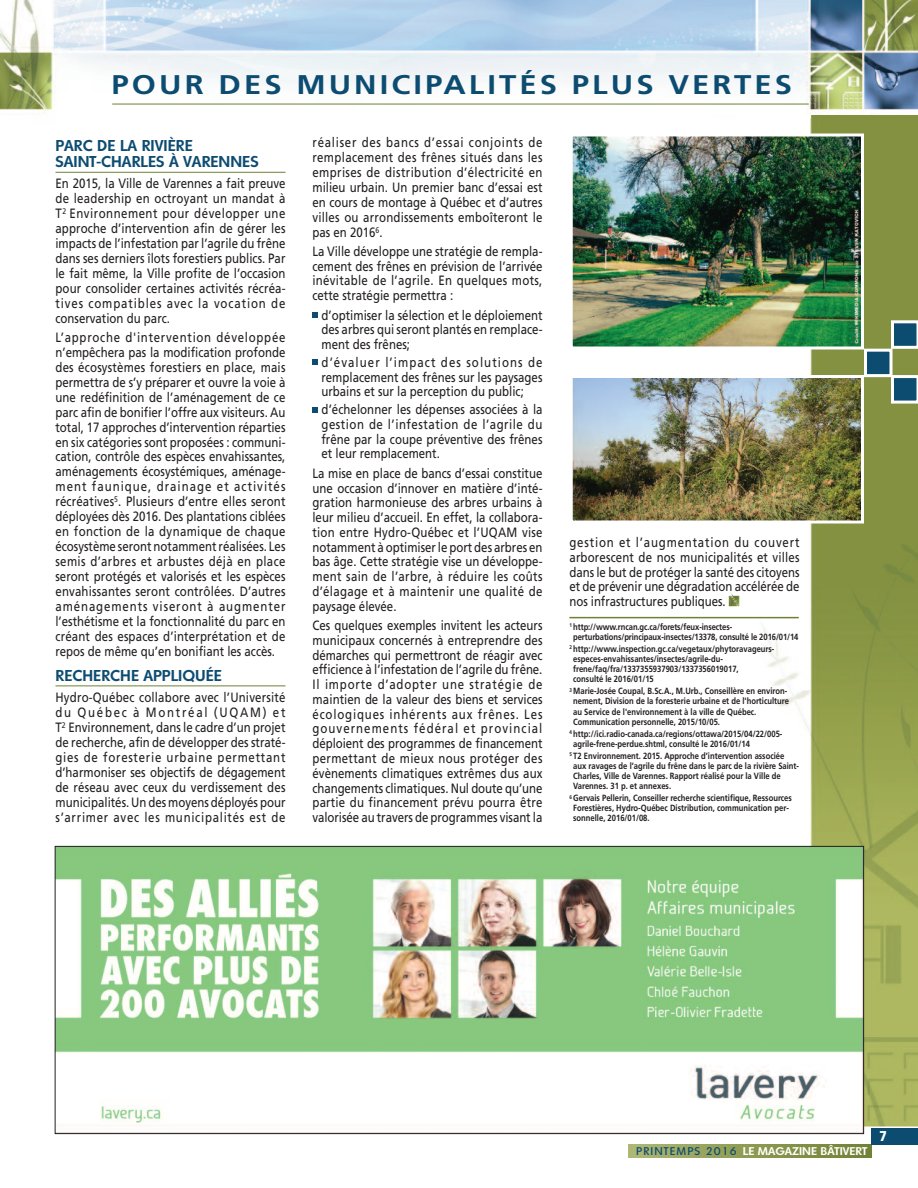
<style>
.page{position:relative;width:918px;height:1188px;background:#fff}
.page>*{position:absolute;margin:0;border:0;box-sizing:border-box;transform-origin:0 0}
.t1{font:700 27px "Frutiger";letter-spacing:.1em;color:#0d4c71;scale:1.15 1}
.t2{font:700 15.75px/16.5px "Sharnay";color:#0d4c71}
.t3{font:900 14.25px "Frutiger";color:#fff;scale:.85 1}
.t4{font:13.5px/14.9px "Frutiger";color:#231f20;text-align:justify;scale:.85 1}
.t5{font:700 11.25px "Sharnay";color:#fff;scale:1.05 1}
.t6{font:700 9px/10.2px "Frutiger";color:#231f20;scale:.85 1}
.s1{font-weight:400;color:#0d4c71}
</style>
<div class="page">
<img style="left:683px;top:114px;width:235px;height:1012px">
<div style="left:867px;top:352px;width:23px;height:22px;background:#0d4c71"></div>
<div style="left:864px;top:349px;width:28px;height:28px;border:3px solid #fff"></div>
<svg style="left:891px;top:320px;width:27px;height:29px"></svg>
<svg style="left:628px;top:1144px;width:244px;height:14px;background:#8e9b52"></svg>
<div style="left:872px;top:1128px;width:46px;height:16px;background:#0d4c71"></div>
<img style="left:57px;top:848px;width:805px;height:284px">
<img style="left:0;top:0;width:918px;height:114px">
<hr style="left:112px;top:104px;width:697px;height:1px;background:#6f8135">
<hr style="left:56px;top:172px;width:229px;height:1px;background:#6f8135">
<hr style="left:56px;top:686px;width:229px;height:1px;background:#6f8135">
<svg style="left:312px;top:312px;width:6px;height:6px"></svg>
<svg style="left:312px;top:359px;width:6px;height:6px"></svg>
<svg style="left:312px;top:407px;width:6px;height:6px"></svg>
<img style="left:729px;top:592px;width:10px;height:14px">
<hr style="left:569px;top:617px;width:230px;height:1px;background:#6f8135">
<img style="left:574px;top:138px;width:286px;height:208px">
<div style="left:570px;top:134px;width:294px;height:216px;border:3px solid #fff"></div>
<svg style="left:891px;top:375px;width:27px;height:29px"></svg>
<img style="left:574px;top:379px;width:286px;height:141px">
<div style="left:570px;top:375px;width:294px;height:149px;border:3px solid #fff"></div>
<h1 class="t1" style="left:112px;top:69px;width:593px">POUR DES MUNICIPALITÉS PLUS VERTES</h1>
<p class="t2" style="left:56px;top:137px;width:205px">PARC DE LA RIVIÈRE<br>SAINT-CHARLES À VARENNES</p>
<p class="t4" style="left:55px;top:176px;width:272px">En 2015, la Ville de Varennes a fait preuve de leadership en octroyant un mandat à T<sup>2</sup> Environnement pour développer une approche d’intervention afin de gérer les impacts de l’infestation par l’agrile du frêne dans ses derniers îlots forestiers publics. Par le fait même, la Ville profite de l’occasion pour consolider certaines activités récréa&shy;tives compatibles avec la vocation de conservation du parc.</p>
<p class="t4" style="left:55px;top:330px;width:272px">L’approche d'intervention développée n’empêchera pas la modification profonde des écosystèmes forestiers en place, mais permettra de s’y préparer et ouvre la voie à une redéfinition de l’aménagement de ce parc afin de bonifier l’offre aux visiteurs. Au total, 17 approches d’intervention réparties en six catégories sont proposées : communi&shy;cation, contrôle des espèces envahissantes, aménagements écosystémiques, aménage&shy;ment faunique, drainage et activités récréatives<sup>5</sup>. Plusieurs d’entre elles seront déployées dès 2016. Des plantations ciblées en fonction de la dynamique de chaque écosystème seront notamment réalisées. Les semis d’arbres et arbustes déjà en place seront protégés et valorisés et les espèces envahissantes seront contrôlées. D’autres aménagements viseront à augmenter l’esthétisme et la fonctionnalité du parc en créant des espaces d’interprétation et de repos de même qu’en bonifiant les accès.</p>
<p class="t2" style="left:56px;top:667px;width:168px">RECHERCHE APPLIQUÉE</p>
<p class="t4" style="left:55px;top:690px;width:272px">Hydro-Québec collabore avec l’Université du Québec à Montréal (UQAM) et T<sup>2</sup> Environnement, dans le cadre d’un projet de recherche, afin de développer des straté&shy;gies de foresterie urbaine permettant d’harmoniser ses objectifs de dégagement de réseau avec ceux du verdissement des municipalités. Un des moyens déployés pour s’arrimer avec les municipalités est de</p>
<p class="t4" style="left:312px;top:134px;width:272px">réaliser des bancs d’essai conjoints de remplacement des frênes situés dans les emprises de distribution d’électricité en milieu urbain. Un premier banc d’essai est en cours de montage à Québec et d’autres villes ou arrondissements emboîteront le pas en 2016<sup>6</sup>.</p>
<p class="t4" style="left:312px;top:244px;width:272px">La Ville développe une stratégie de rempla&shy;cement des frênes en prévision de l’arrivée inévitable de l’agrile. En quelques mots, cette stratégie permettra :</p>
<p class="t4" style="left:321px;top:307px;width:262px">d’optimiser la sélection et le déploiement des arbres qui seront plantés en remplace&shy;ment des frênes;</p>
<p class="t4" style="left:321px;top:355px;width:262px">d’évaluer l’impact des solutions de remplacement des frênes sur les paysages urbains et sur la perception du public;</p>
<p class="t4" style="left:321px;top:402px;width:262px">d’échelonner les dépenses associées à la gestion de l’infestation de l’agrile du frêne par la coupe préventive des frênes et leur remplacement.</p>
<p class="t4" style="left:312px;top:466px;width:272px">La mise en place de bancs d’essai constitue une occasion d’innover en matière d’inté&shy;gration harmonieuse des arbres urbains à leur milieu d’accueil. En effet, la collabora&shy;tion entre Hydro-Québec et l’UQAM vise notamment à optimiser le port des arbres en bas âge. Cette stratégie vise un développe&shy;ment sain de l’arbre, à réduire les coûts d’élagage et à maintenir une qualité de paysage élevée.</p>
<p class="t4" style="left:312px;top:618px;width:272px">Ces quelques exemples invitent les acteurs municipaux concernés à entreprendre des démarches qui permettront de réagir avec efficience à l’infestation de l’agrile du frêne.<br>Il importe d’adopter une stratégie de maintien de la valeur des biens et services écologiques inhérents aux frênes. Les gouvernements fédéral et provincial déploient des programmes de financement permettant de mieux nous protéger des évènements climatiques extrêmes dus aux changements climatiques. Nul doute qu’une partie du financement prévu pourra être valorisée au travers de programmes visant la</p>
<p class="t4" style="left:569px;top:535px;width:272px">gestion et l’augmentation du couvert arborescent de nos municipalités et villes dans le but de protéger la santé des citoyens et de prévenir une dégradation accélérée de nos infrastructures publiques.</p>
<p class="t6" style="left:573px;top:622px;width:267px;text-indent:-4px"><sup>1</sup> http://www.rncan.gc.ca/forets/feux-insectes&shy;perturbations/principaux-insectes/13378, consulté le 2016/01/14</p>
<p class="t6" style="left:573px;top:644px;width:238px;text-indent:-4px"><sup>2</sup> http://www.inspection.gc.ca/vegetaux/phytoravageurs&shy;especes-envahissantes/insectes/agrile-du&shy;frene/faq/fra/1337355937903/1337356019017,<br>consulté le 2016/01/15</p>
<p class="t6" style="left:573px;top:686px;width:255px;text-indent:-4px"><sup>3</sup> Marie-Josée Coupal, B.Sc.A., M.Urb., Conseillère en environ&shy;nement, Division de la foresterie urbaine et de l'horticulture au Service de l'environnement à la ville de Québec.<br>Communication personnelle, 2015/10/05.</p>
<p class="t6" style="left:573px;top:728px;width:248px;text-indent:-4px"><sup>4</sup> http://ici.radio-canada.ca/regions/ottawa/2015/04/22/005- agrile-frene-perdue.shtml, consulté le 2016/01/14</p>
<p class="t6" style="left:573px;top:751px;width:267px;text-indent:-4px"><sup>5</sup> T2 Environnement. 2015. Approche d’intervention associée aux ravages de l’agrile du frêne dans le parc de la rivière Saint-Charles, Ville de Varennes. Rapport réalisé pour la Ville de Varennes. 31 p. et annexes.</p>
<p class="t6" style="left:573px;top:793px;width:259px;text-indent:-4px"><sup>6</sup> Gervais Pellerin, Conseiller recherche scientifique, Ressources<br>Forestières, Hydro-Québec Distribution, communication per&shy;sonnelle, 2016/01/08.</p>
<p class="t5" style="left:636px;top:1145px;width:222px"><span class="s1">PRINTEMPS 2016</span> LE MAGAZINE BÂTIVERT</p>
<p class="t3" style="left:880px;top:1128px;width:10px">7</p>
</div>
